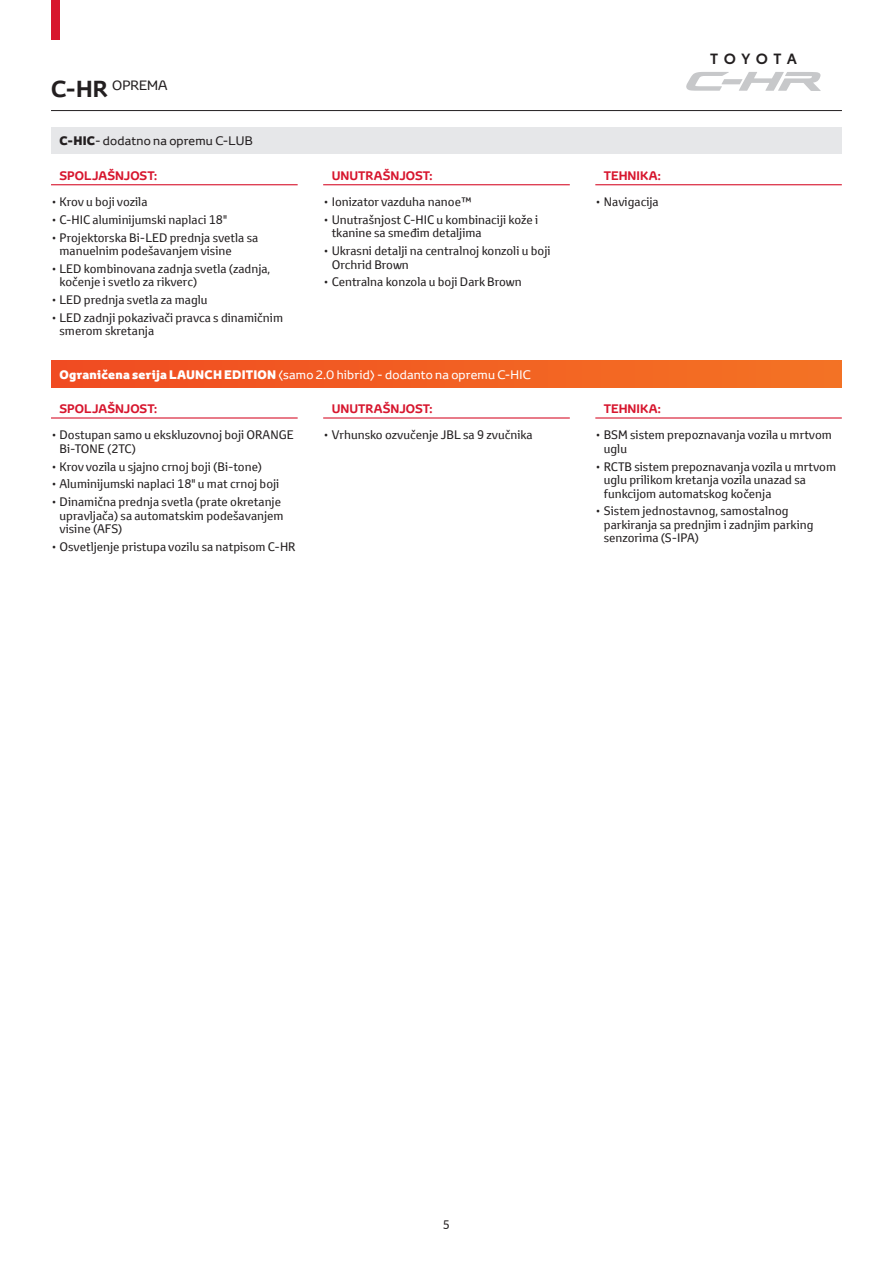
<style>
.page{position:relative;width:893px;height:1263px;background:#fff}
.page>*{position:absolute;margin:0;border:0;box-sizing:border-box;transform-origin:0 0}
.t1{font:600 14.7px "Toyota Type";letter-spacing:.37em;color:#231f20}
.t2{font:13.05px "Toyota Display";color:#231f20}
.t3{font:12px/13.5px "Toyota Text";color:#231f20}
.t4{font:700 12px "Toyota Display";color:#d7162e}
.t5{font:12px "Toyota Display";letter-spacing:.015em;color:#fff}
.t6{font:12px "Toyota Display";letter-spacing:.015em;color:#231f20}
.s1{font-weight:700;font-size:22.5px}
.s2{font-weight:800}
</style>
<div class="page">
<hr style="left:51px;top:110px;width:791px;height:1px;background:#231f20">
<div style="left:51px;top:128px;width:791px;height:26px;background:#e6e7e9"></div>
<hr style="left:323px;top:184px;width:247px;height:1px;background:#d7162e">
<hr style="left:51px;top:184px;width:247px;height:1px;background:#d7162e">
<hr style="left:595px;top:184px;width:247px;height:1px;background:#d7162e">
<div style="left:51px;top:361px;width:791px;height:26px;background:linear-gradient(to right,#f04b22,#f47324)"></div>
<hr style="left:323px;top:417px;width:247px;height:2px;background:#d7162e">
<hr style="left:51px;top:417px;width:247px;height:2px;background:#d7162e">
<hr style="left:595px;top:417px;width:247px;height:2px;background:#d7162e">
<svg style="left:686px;top:72px;width:135px;height:19px"></svg>
<div style="left:51px;top:0;width:9px;height:39px;background:#d7162e"></div>
<p class="t2" style="left:51px;top:76px;width:118px"><span class="s1">C-HR</span> OPREMA</p>
<p class="t6" style="left:60px;top:133px;width:195px"><span class="s2">C-HIC</span>- dodatno na opremu C-LUB</p>
<p class="t4" style="left:60px;top:167px;width:99px">SPOLJAŠNJOST:</p>
<p class="t3" style="left:51px;top:195px;width:98px">• Krov u boji vozila</p>
<p class="t3" style="left:51px;top:213px;width:178px">• C-HIC aluminijumski naplaci 18"</p>
<p class="t3" style="left:60px;top:230px;width:200px;text-indent:-9px">• Projektorska Bi-LED prednja svetla sa manuelnim podešavanjem visine</p>
<p class="t3" style="left:60px;top:262px;width:212px;text-indent:-9px">• LED kombinovana zadnja svetla (zadnja, kočenje i svetlo za rikverc)</p>
<p class="t3" style="left:51px;top:293px;width:158px">• LED prednja svetla za maglu</p>
<p class="t3" style="left:60px;top:311px;width:225px;text-indent:-9px">• LED zadnji pokazivači pravca s dinamičnim smerom skretanja</p>
<p class="t4" style="left:332px;top:167px;width:102px">UNUTRAŠNJOST:</p>
<p class="t3" style="left:323px;top:195px;width:150px">• Ionizator vazduha nanoe™</p>
<p class="t3" style="left:332px;top:213px;width:208px;text-indent:-9px">• Unutrašnjost C-HIC u kombinaciji kože i tkanine sa smeđim detaljima</p>
<p class="t3" style="left:332px;top:244px;width:220px;text-indent:-9px">• Ukrasni detalji na centralnoj konzoli u boji<br>Orchrid Brown</p>
<p class="t3" style="left:323px;top:275px;width:200px">• Centralna konzola u boji Dark Brown</p>
<p class="t5" style="left:60px;top:366px;width:473px"><span class="s2">Ograničena serija LAUNCH EDITION</span> (samo 2.0 hibrid) - dodanto na opremu C-HIC</p>
<p class="t4" style="left:332px;top:400px;width:102px">UNUTRAŠNJOST:</p>
<p class="t3" style="left:323px;top:428px;width:211px">• Vrhunsko ozvučenje JBL sa 9 zvučnika</p>
<p class="t4" style="left:60px;top:400px;width:99px">SPOLJAŠNJOST:</p>
<p class="t3" style="left:60px;top:428px;width:236px;text-indent:-9px">• Dostupan samo u ekskluzovnoj boji ORANGE<br>Bi-TONE (2TC)</p>
<p class="t3" style="left:51px;top:459px;width:213px">• Krov vozila u sjajno crnoj boji (Bi-tone)</p>
<p class="t3" style="left:51px;top:477px;width:230px">• Aluminijumski naplaci 18" u mat crnoj boji</p>
<p class="t3" style="left:60px;top:495px;width:226px;text-indent:-9px">• Dinamična prednja svetla (prate okretanje upravljača) sa automatskim podešavanjem visine (AFS)</p>
<p class="t3" style="left:51px;top:540px;width:246px">• Osvetljenje pristupa vozilu sa natpisom C-HR</p>
<p class="t4" style="left:604px;top:167px;width:59px">TEHNIKA:</p>
<p class="t3" style="left:595px;top:195px;width:65px">• Navigacija</p>
<p class="t1" style="left:710px;top:48px;width:88px">TOYOTA</p>
<p class="t4" style="left:604px;top:400px;width:59px">TEHNIKA:</p>
<p class="t3" style="left:604px;top:428px;width:230px;text-indent:-9px">• BSM sistem prepoznavanja vozila u mrtvom uglu</p>
<p class="t3" style="left:604px;top:459px;width:234px;text-indent:-9px">• RCTB sistem prepoznavanja vozila u mrtvom uglu prilikom kretanja vozila unazad sa funkcijom automatskog kočenja</p>
<p class="t3" style="left:604px;top:504px;width:211px;text-indent:-9px">• Sistem jednostavnog, samostalnog parkiranja sa prednjim i zadnjim parking senzorima (S-IPA)</p>
<p class="t3" style="left:443px;top:1218px;width:9px">5</p>
</div>
